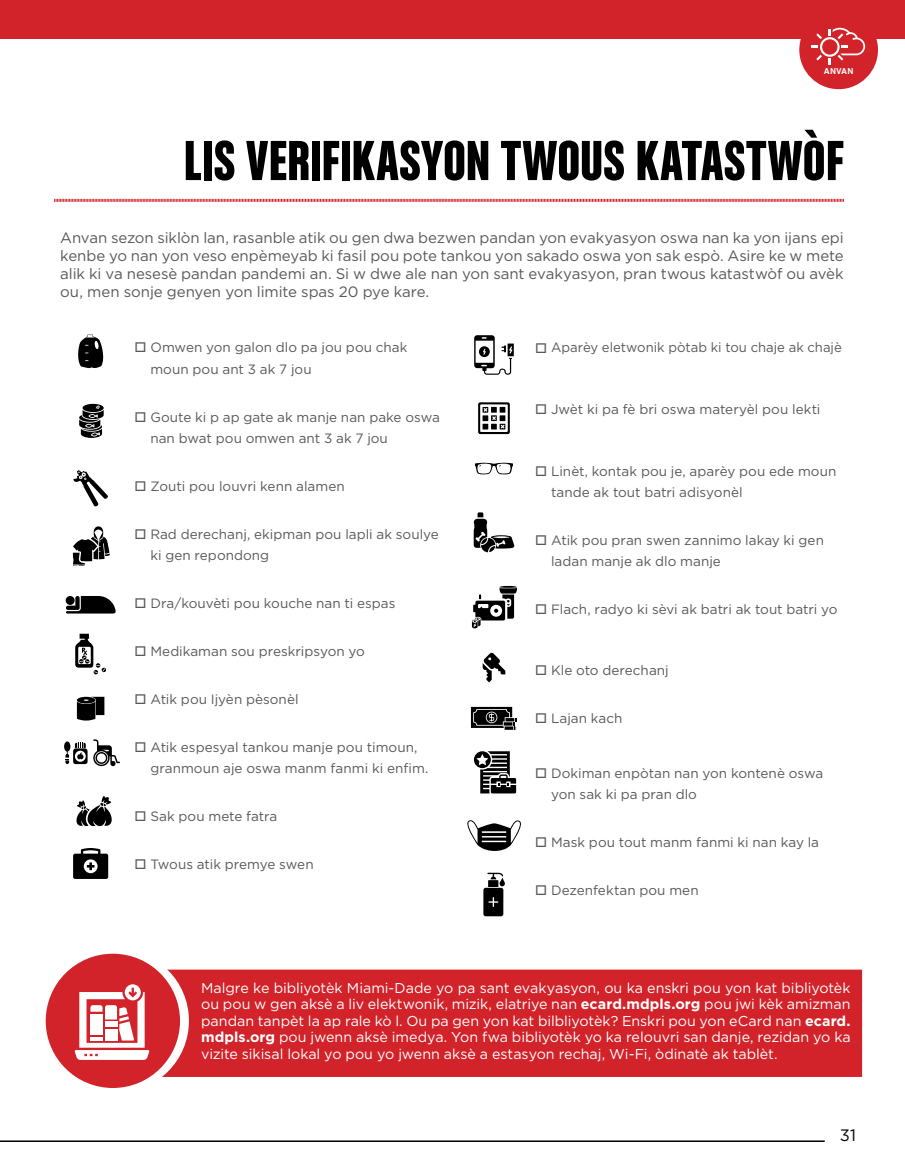
<style>
.page{position:relative;width:905px;height:1175px;background:#fff}
.page>*{position:absolute;margin:0;border:0;box-sizing:border-box;transform-origin:0 0}
.t1{font:60px "Chalet Comprime Hong Kong Eighty";letter-spacing:.005em;color:#000}
.t2{font:16.5px "Gotham";color:#000}
.t3{font:15px/18px "Gotham";letter-spacing:-.005em;color:#58595b;text-align:justify}
.t4{font:14.25px/16.5px "Gotham";color:#fff;text-align:justify}
.t5{font:13.5px/21px "Gotham";color:#58595b}
.t6{font:700 8.25px "Helvetica";letter-spacing:.015em;color:#fff}
.s1{font-weight:700}
</style>
<div class="page">
<div style="left:0;top:0;width:904px;height:39px;background:#d2232a"></div>
<hr style="left:0;top:1140px;width:824px;height:2px;background:#000">
<div style="left:799px;top:11px;width:78px;height:78px;background:#d2232a;border-radius:50%"></div>
<svg style="left:811px;top:28px;width:54px;height:37px"></svg>
<svg style="left:54px;top:198px;width:790px;height:4px;background:#e79093"></svg>
<div style="left:163px;top:969px;width:699px;height:107px;background:#d2232a"></div>
<div style="left:46px;top:949px;width:143px;height:143px;background:#fff;border-radius:50%"></div>
<div style="left:46px;top:953px;width:134px;height:135px;background:#d2232a;border-radius:50%"></div>
<svg style="left:75px;top:984px;width:74px;height:75px"></svg>
<svg style="left:79px;top:403px;width:25px;height:35px"></svg>
<svg style="left:73px;top:470px;width:35px;height:37px"></svg>
<svg style="left:66px;top:596px;width:50px;height:17px"></svg>
<svg style="left:75px;top:633px;width:31px;height:41px"></svg>
<svg style="left:77px;top:697px;width:27px;height:23px"></svg>
<svg style="left:474px;top:335px;width:40px;height:40px"></svg>
<svg style="left:478px;top:402px;width:32px;height:32px"></svg>
<svg style="left:475px;top:462px;width:38px;height:12px"></svg>
<svg style="left:473px;top:512px;width:41px;height:40px"></svg>
<svg style="left:471px;top:585px;width:46px;height:44px"></svg>
<svg style="left:482px;top:652px;width:23px;height:30px"></svg>
<svg style="left:471px;top:707px;width:46px;height:23px"></svg>
<svg style="left:78px;top:334px;width:26px;height:34px"></svg>
<svg style="left:73px;top:848px;width:35px;height:31px"></svg>
<svg style="left:72px;top:526px;width:38px;height:40px"></svg>
<svg style="left:76px;top:796px;width:36px;height:30px"></svg>
<svg style="left:64px;top:739px;width:56px;height:28px"></svg>
<div style="left:474px;top:751px;width:17px;height:17px;background:#000;border-radius:50%"></div>
<svg style="left:476px;top:751px;width:40px;height:42px"></svg>
<svg style="left:483px;top:872px;width:22px;height:44px"></svg>
<svg style="left:467px;top:820px;width:54px;height:31px"></svg>
<p class="t6" style="left:824px;top:65px;width:31px">ANVAN</p>
<h1 class="t1" style="left:184px;top:125px;width:661px">LIS VERIFIKASYON TWOUS KATASTWÒ F</h1>
<p class="t3" style="left:60px;top:228px;width:785px">Anvan sezon siklòn lan, rasanble atik ou gen dwa bezwen pandan yon evakyasyon oswa nan ka yon ijans epi kenbe yo nan yon veso enpèmeyab ki fasil pou pote tankou yon sakado oswa yon sak espò. Asire ke w mete alik ki va nesesè pandan pandemi an. Si w dwe ale nan yon sant evakyasyon, pran twous katastwòf ou avèk ou, men sonje genyen yon limite spas 20 pye kare.</p>
<p class="t5" style="left:150px;top:337px;width:259px;text-indent:-16px">□ Omwen yon galon dlo pa jou pou chak moun pou ant 3 ak 7 jou</p>
<p class="t5" style="left:150px;top:406px;width:291px;text-indent:-16px">□ Goute ki p ap gate ak manje nan pake oswa nan bwat pou omwen ant 3 ak 7 jou</p>
<p class="t5" style="left:134px;top:475px;width:212px">□ Zouti pou louvri kenn alamen</p>
<p class="t5" style="left:150px;top:523px;width:290px;text-indent:-16px">□ Rad derechanj, ekipman pou lapli ak soulye ki gen repondong</p>
<p class="t5" style="left:134px;top:592px;width:262px">□ Dra/kouvèti pou kouche nan ti espas</p>
<p class="t5" style="left:134px;top:640px;width:232px">□ Medikaman sou preskripsyon yo</p>
<p class="t5" style="left:134px;top:688px;width:166px">□ Atik pou Ijyèn pèsonèl</p>
<p class="t5" style="left:150px;top:736px;width:279px;text-indent:-16px">□ Atik espesyal tankou manje pou timoun, granmoun aje oswa manm fanmi ki enfim.</p>
<p class="t5" style="left:134px;top:805px;width:144px">□ Sak pou mete fatra</p>
<p class="t5" style="left:134px;top:853px;width:181px">□ Twous atik premye swen</p>
<p class="t5" style="left:535px;top:337px;width:308px">□ Aparèy eletwonik pòtab ki tou chaje ak chajè</p>
<p class="t5" style="left:535px;top:398px;width:287px">□ Jwèt ki pa fè bri oswa materyèl pou lekti</p>
<p class="t5" style="left:551px;top:460px;width:287px;text-indent:-16px">□ Linèt, kontak pou je, aparèy pou ede moun tande ak tout batri adisyonèl</p>
<p class="t5" style="left:551px;top:529px;width:274px;text-indent:-16px">□ Atik pou pran swen zannimo lakay ki gen ladan manje ak dlo manje</p>
<p class="t5" style="left:535px;top:598px;width:304px">□ Flach, radyo ki sèvi ak batri ak tout batri yo</p>
<p class="t5" style="left:535px;top:659px;width:135px">□ Kle oto derechanj</p>
<p class="t5" style="left:535px;top:707px;width:89px">□ Lajan kach</p>
<p class="t5" style="left:551px;top:762px;width:274px;text-indent:-16px">□ Dokiman enpòtan nan yon kontenè oswa yon sak ki pa pran dlo</p>
<p class="t5" style="left:535px;top:831px;width:285px">□ Mask pou tout manm fanmi ki nan kay la</p>
<p class="t5" style="left:535px;top:879px;width:165px">□ Dezenfektan pou men</p>
<p class="t4" style="left:201px;top:979px;width:651px">Malgre ke bibliyotèk Miami-Dade yo pa sant evakyasyon, ou ka enskri pou yon kat bibliyotèk ou pou w gen aksè a liv elektwonik, mizik, elatriye nan <span class="s1">ecard.mdpls.org</span> pou jwi kèk amizman pandan tanpèt la ap rale kò l. Ou pa gen yon kat bilbliyotèk? Enskri pou yon eCard nan <span class="s1">ecard. mdpls.org</span> pou jwenn aksè imedya. Yon fwa bibliyotèk yo ka relouvri san danje, rezidan yo ka vizite sikisal lokal yo pou yo jwenn aksè a estasyon rechaj, Wi-Fi, òdinatè ak tablèt.</p>
<p class="t2" style="left:840px;top:1124px;width:18px">31</p>
</div>
